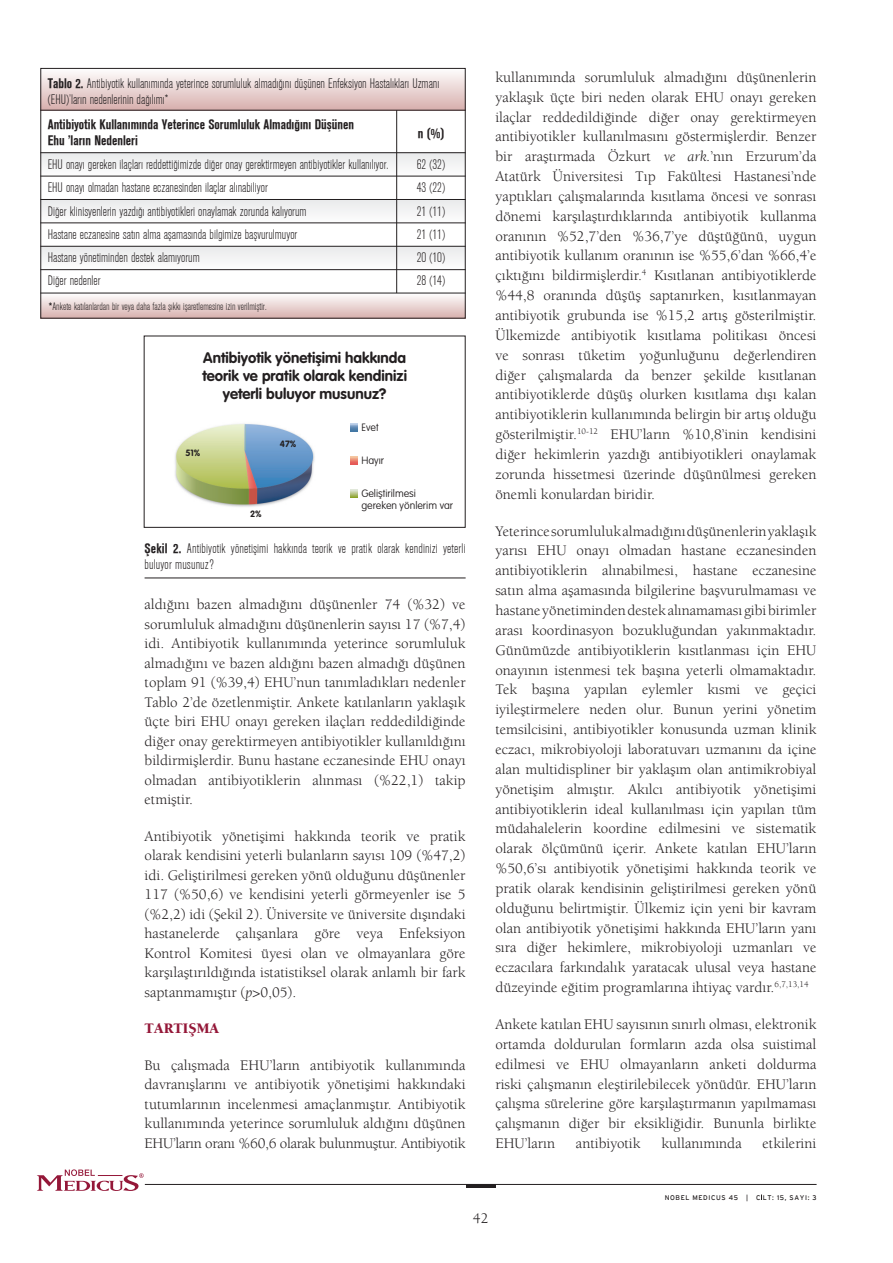
<style>
.page{position:relative;width:893px;height:1263px;background:#fff}
.page>*{position:absolute;margin:0;border:0;box-sizing:border-box;transform-origin:0 0}
.t1{font:15px/19.8px "Berkeley Book Tr";color:#231f20;text-align:justify}
.t2{font:15px/18px "VAG Rounded Bold Tr";color:#231f20;text-align:center}
.List_Paragraph{font:15px "Berkeley Black Tr";color:#941738}
.t3{font:13.5px/16.2px "Akzidenz Grotesk BE Light Cn";color:#231f20}
.t4{font:13.5px/16.2px "Akzidenz Grotesk BE Bold Cn";color:#231f20}
.t5{font:10.5px "Akzidenz Grotesk BE Light Cn";color:#231f20}
.t6{font:10.5px/12.6px "VAG Rounded Thin Tr";color:#231f20}
.t7{font:9px "VAG Rounded Bold Tr";color:#231f20}
.t8{font:6.75px "Interstate";letter-spacing:.09em;color:#231f20}
.s1{font-family:"Akzidenz Grotesk BE Bold Cn"}
.s2{font-family:"Berkeley Book Italic Tr"}
</style>
<div class="page">
<hr style="left:145px;top:1184px;width:672px;height:1px;background:#231f20">
<hr style="left:466px;top:1184px;width:30px;height:4px;background:#231f20">
<svg style="left:37px;top:1169px;width:107px;height:22px"></svg>
<hr style="left:145px;top:578px;width:321px;height:1px;background:#231f20">
<img style="left:175px;top:423px;width:140px;height:84px">
<div style="left:144px;top:336px;width:322px;height:192px;border:1px solid #231f20"></div>
<svg style="left:351px;top:424px;width:7px;height:7px"></svg>
<svg style="left:351px;top:457px;width:7px;height:7px"></svg>
<svg style="left:351px;top:489px;width:7px;height:8px"></svg>
<svg style="left:42px;top:296px;width:422px;height:21px;background:#e9d4d3"></svg>
<div style="left:40px;top:153px;width:426px;height:23px;background:#f3f4f4"></div>
<div style="left:40px;top:199px;width:426px;height:24px;background:#f2f3f4"></div>
<div style="left:40px;top:246px;width:426px;height:24px;background:#f3f3f4"></div>
<div style="left:40px;top:68px;width:426px;height:43px;background:linear-gradient(to bottom,#fefefe,#d6adab)"></div>
<hr style="left:40px;top:110px;width:426px;height:1px;background:#231f20">
<hr style="left:40px;top:152px;width:426px;height:1px;background:#231f20">
<hr style="left:396px;top:110px;width:1px;height:183px;background:#231f20">
<hr style="left:40px;top:176px;width:426px;height:1px;background:#231f20">
<hr style="left:40px;top:199px;width:426px;height:1px;background:#231f20">
<hr style="left:40px;top:222px;width:426px;height:1px;background:#231f20">
<hr style="left:40px;top:246px;width:426px;height:1px;background:#231f20">
<hr style="left:40px;top:269px;width:426px;height:1px;background:#231f20">
<hr style="left:40px;top:293px;width:426px;height:1px;background:#231f20">
<div style="left:40px;top:68px;width:426px;height:251px;border:1px solid #231f20"></div>
<p class="t3" style="left:48px;top:76px;width:393px"><span class="s1">Tablo 2.</span> Antibiyotik kullanımında yeterince sorumluluk almadığını düşünen Enfeksiyon Hastalıkları Uzmanı (EHU)’ların nedenlerinin dağılımı*</p>
<p class="t4" style="left:48px;top:116px;width:308px">Antibiyotik Kullanımında Yeterince Sorumluluk Almadığını Düşünen<br>Ehu ’ların Nedenleri</p>
<p class="t4" style="left:418px;top:125px;width:28px">n (%)</p>
<p class="t3" style="left:48px;top:157px;width:342px">EHU onayı gereken ilaçları reddettiğimizde diğer onay gerektirmeyen antibiyotikler kullanılıyor.</p>
<p class="t3" style="left:48px;top:180px;width:222px">EHU onayı olmadan hastane eczanesinden ilaçlar alınabiliyor</p>
<p class="t3" style="left:48px;top:203px;width:260px">Diğer klinisyenlerin yazdığı antibiyotikleri onaylamak zorunda kalıyorum</p>
<p class="t3" style="left:48px;top:227px;width:251px">Hastane eczanesine satın alma aşamasında bilgimize başvurulmuyor</p>
<p class="t3" style="left:48px;top:250px;width:153px">Hastane yönetiminden destek alamıyorum</p>
<p class="t3" style="left:48px;top:273px;width:54px">Diğer nedenler</p>
<p class="t5" style="left:49px;top:301px;width:219px"><span class="s1">*</span>Ankete katılanlardan bir veya daha fazla şıkkı işaretlemesine izin verilmiştir.</p>
<p class="t3" style="left:417px;top:157px;width:30px">62 (32)</p>
<p class="t3" style="left:417px;top:180px;width:30px">43 (22)</p>
<p class="t3" style="left:417px;top:203px;width:30px">21 (11)</p>
<p class="t3" style="left:417px;top:227px;width:30px">21 (11)</p>
<p class="t3" style="left:417px;top:250px;width:30px">20 (10)</p>
<p class="t3" style="left:417px;top:273px;width:30px">28 (14)</p>
<p class="t2" style="left:202px;top:349px;width:206px">Antibiyotik yönetişimi hakkında teorik ve pratik olarak kendinizi yeterli buluyor musunuz?</p>
<p class="t7" style="left:185px;top:448px;width:16px">51%</p>
<p class="t7" style="left:280px;top:439px;width:18px">47%</p>
<p class="t7" style="left:250px;top:509px;width:13px">2%</p>
<p class="t6" style="left:361px;top:421px;width:19px">Evet</p>
<p class="t6" style="left:361px;top:454px;width:24px">Hayır</p>
<p class="t6" style="left:361px;top:487px;width:93px">Geliştirilmesi gereken yönlerim var</p>
<p class="t3" style="left:145px;top:541px;width:323px"><span class="s1">Şekil 2.</span> Antibiyotik yönetişimi hakkında teorik ve pratik olarak kendinizi yeterli buluyor musunuz?</p>
<p class="t1" style="left:145px;top:594px;width:323px">aldığını bazen almadığını düşünenler 74 (%32) ve sorumluluk almadığını düşünenlerin sayısı 17 (%7,4) idi. Antibiyotik kullanımında yeterince sorumluluk almadığını ve bazen aldığını bazen almadığı düşünen toplam 91 (%39,4) EHU’nun tanımladıkları nedenler Tablo 2’de özetlenmiştir. Ankete katılanların yaklaşık üçte biri EHU onayı gereken ilaçları reddedildiğinde diğer onay gerektirmeyen antibiyotikler kullanıldığını bildirmişlerdir. Bunu hastane eczanesinde EHU onayı olmadan antibiyotiklerin alınması (%22,1) takip etmiştir.</p>
<p class="t1" style="left:145px;top:826px;width:323px">Antibiyotik yönetişimi hakkında teorik ve pratik olarak kendisini yeterli bulanların sayısı 109 (%47,2) idi. Geliştirilmesi gereken yönü olduğunu düşünenler 117 (%50,6) ve kendisini yeterli görmeyenler ise 5 (%2,2) idi (Şekil 2). Üniversite ve üniversite dışındaki hastanelerde çalışanlara göre veya Enfeksiyon Kontrol Komitesi üyesi olan ve olmayanlara göre karşılaştırıldığında istatistiksel olarak anlamlı bir fark saptanmamıştır (<span class="s2">p</span>&gt;0,05).</p>
<p class="List_Paragraph" style="left:145px;top:1019px;width:76px">TARTIŞMA</p>
<p class="t1" style="left:145px;top:1055px;width:323px">Bu çalışmada EHU’ların antibiyotik kullanımında davranışlarını ve antibiyotik yönetişimi hakkındaki tutumlarının incelenmesi amaçlanmıştır. Antibiyotik kullanımında yeterince sorumluluk aldığını düşünen EHU’ların oranı %60,6 olarak bulunmuştur. Antibiyotik</p>
<p class="t1" style="left:495px;top:67px;width:323px">kullanımında sorumluluk almadığını düşünenlerin yaklaşık üçte biri neden olarak EHU onayı gereken ilaçlar reddedildiğinde diğer onay gerektirmeyen antibiyotikler kullanılmasını göstermişlerdir. Benzer bir araştırmada Özkurt <span class="s2">ve ark.</span>’nın Erzurum’da Atatürk Üniversitesi Tıp Fakültesi Hastanesi’nde yaptıkları çalışmalarında kısıtlama öncesi ve sonrası dönemi karşılaştırdıklarında antibiyotik kullanma oranının %52,7’den %36,7’ye düştüğünü, uygun antibiyotik kullanım oranının ise %55,6’dan %66,4’e çıktığını bildirmişlerdir.<sup>4</sup> Kısıtlanan antibiyotiklerde %44,8 oranında düşüş saptanırken, kısıtlanmayan antibiyotik grubunda ise %15,2 artış gösterilmiştir.<br>Ülkemizde antibiyotik kısıtlama politikası öncesi ve sonrası tüketim yoğunluğunu değerlendiren diğer çalışmalarda da benzer şekilde kısıtlanan antibiyotiklerde düşüş olurken kısıtlama dışı kalan antibiyotiklerin kullanımında belirgin bir artış olduğu gösterilmiştir.<sup>10-12</sup> EHU’ların %10,8’inin kendisini diğer hekimlerin yazdığı antibiyotikleri onaylamak zorunda hissetmesi üzerinde düşünülmesi gereken önemli konulardan biridir.</p>
<p class="t1" style="left:495px;top:521px;width:323px">Yeterince sorumluluk almadığını düşünenlerin yaklaşık yarısı EHU onayı olmadan hastane eczanesinden antibiyotiklerin alınabilmesi, hastane eczanesine satın alma aşamasında bilgilerine başvurulmaması ve hastane yönetiminden destek alınamaması gibi birimler arası koordinasyon bozukluğundan yakınmaktadır.<br>Günümüzde antibiyotiklerin kısıtlanması için EHU onayının istenmesi tek başına yeterli olmamaktadır.<br>Tek başına yapılan eylemler kısmi ve geçici iyileştirmelere neden olur. Bunun yerini yönetim temsilcisini, antibiyotikler konusunda uzman klinik eczacı, mikrobiyoloji laboratuvarı uzmanını da içine alan multidispliner bir yaklaşım olan antimikrobiyal yönetişim almıştır. Akılcı antibiyotik yönetişimi antibiyotiklerin ideal kullanılması için yapılan tüm müdahalelerin koordine edilmesini ve sistematik olarak ölçümünü içerir. Ankete katılan EHU’ların %50,6’sı antibiyotik yönetişimi hakkında teorik ve pratik olarak kendisinin geliştirilmesi gereken yönü olduğunu belirtmiştir. Ülkemiz için yeni bir kavram olan antibiyotik yönetişimi hakkında EHU’ların yanı sıra diğer hekimlere, mikrobiyoloji uzmanları ve eczacılara farkındalık yaratacak ulusal veya hastane düzeyinde eğitim programlarına ihtiyaç vardır.<sup>6,7,13,14</sup></p>
<p class="t1" style="left:495px;top:1014px;width:323px">Ankete katılan EHU sayısının sınırlı olması, elektronik ortamda doldurulan formların azda olsa suistimal edilmesi ve EHU olmayanların anketi doldurma riski çalışmanın eleştirilebilecek yönüdür. EHU’ların çalışma sürelerine göre karşılaştırmanın yapılmaması çalışmanın diğer bir eksikliğidir. Bununla birlikte EHU’ların</p>
<p class="t1" style="left:576px;top:1133px;width:66px">antibiyotik</p>
<p class="t1" style="left:661px;top:1133px;width:82px">kullanımında</p>
<p class="t1" style="left:762px;top:1133px;width:55px">etkilerini</p>
<p class="t8" style="left:665px;top:1194px;width:153px">NOBEL MEDICUS 45 | C LT: 15, SAYI: 3</p>
<p class="t1" style="left:473px;top:1208px;width:17px">42</p>
</div>
